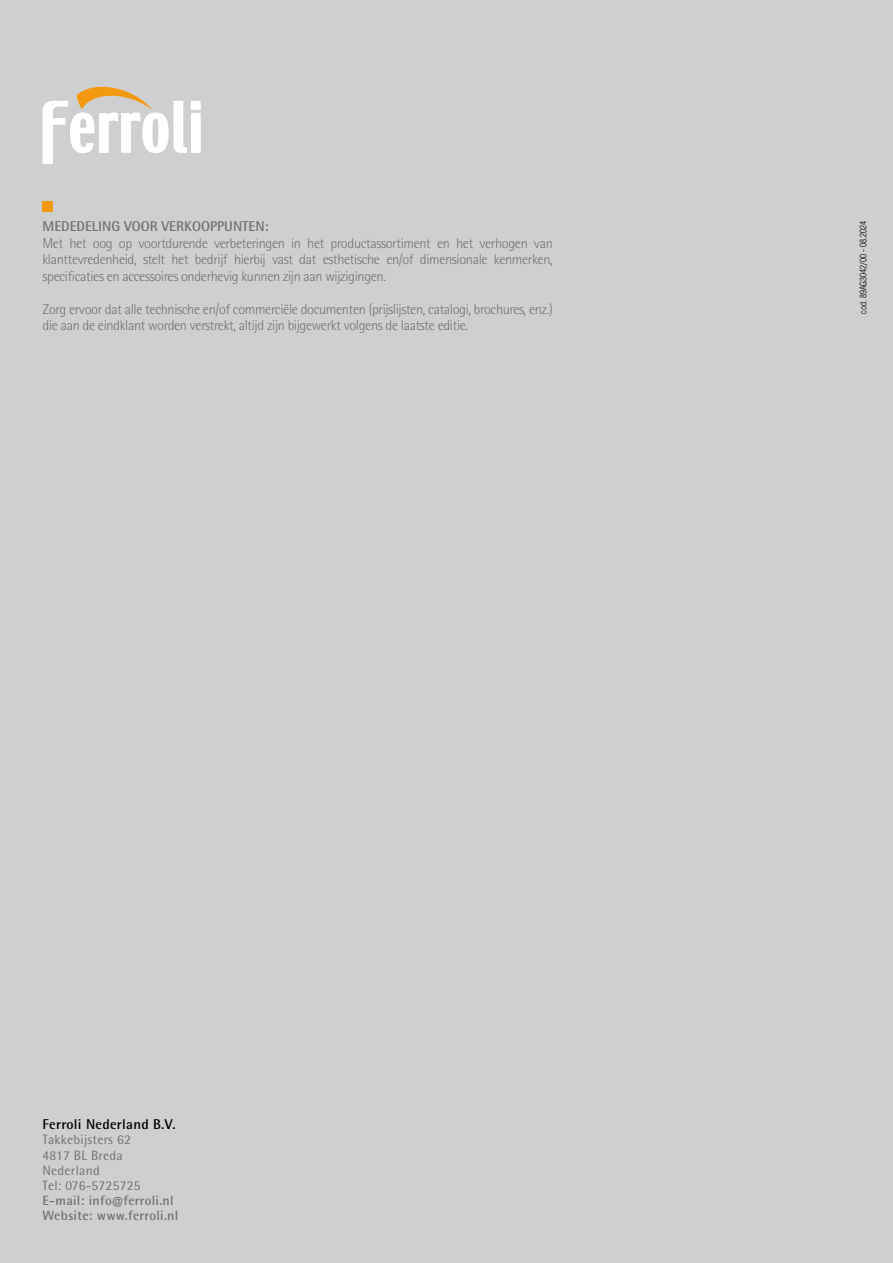
<style>
.page{position:relative;width:893px;height:1263px;background:#cecfd0}
.page>*{position:absolute;margin:0;border:0;box-sizing:border-box;transform-origin:0 0}
.t1{font:300 14.25px/16.5px "Rotis Semi Sans Pro";letter-spacing:-.025em;color:#707172;text-align:justify}
.t2{font:700 14.25px "Rotis Semi Sans Pro";color:#707172}
.t3{font:700 14.25px "Rotis Semi Sans Pro";letter-spacing:.02em;color:#000}
.t4{font:13.5px/15.3px "Rotis Semi Sans Pro";letter-spacing:.02em;color:#707172}
.t5{font:700 13.5px/15.3px "Rotis Semi Sans Pro";letter-spacing:.02em;color:#707172}
.t6{font:300 condensed 9px "Helvetica LT Std";color:#000}
</style>
<div class="page">
<svg style="left:43px;top:86px;width:158px;height:78px"></svg>
<div style="left:43px;top:202px;width:10px;height:10px;background:#f39910"></div>
<p class="t2" style="left:43px;top:218px;width:228px">MEDEDELING VOOR VERKOOPPUNTEN:</p>
<p class="t1" style="left:43px;top:235px;width:512px">Met het oog op voortdurende verbeteringen in het productassortiment en het verhogen van klanttevredenheid, stelt het bedrijf hierbij vast dat esthetische en/of dimensionale kenmerken, specificaties en accessoires onderhevig kunnen zijn aan wijzigingen.</p>
<p class="t1" style="left:43px;top:301px;width:512px">Zorg ervoor dat alle technische en/of commerciële documenten (prijslijsten, catalogi, brochures, enz.) die aan de eindklant worden verstrekt, altijd zijn bijgewerkt volgens de laatste editie.</p>
<p class="t6" style="left:858px;top:314px;width:94px;rotate:-90deg">cod. 89AG3042/00 - 08.2024</p>
<p class="t3" style="left:43px;top:1115px;width:135px">Ferroli Nederland B.V.</p>
<p class="t4" style="left:43px;top:1132px;width:100px">Takkebijsters 62<br>4817 BL Breda<br>Nederland<br>Tel: 076-5725725</p>
<p class="t5" style="left:43px;top:1193px;width:137px">E-mail: info@ferroli.nl<br>Website: www.ferroli.nl</p>
</div>
